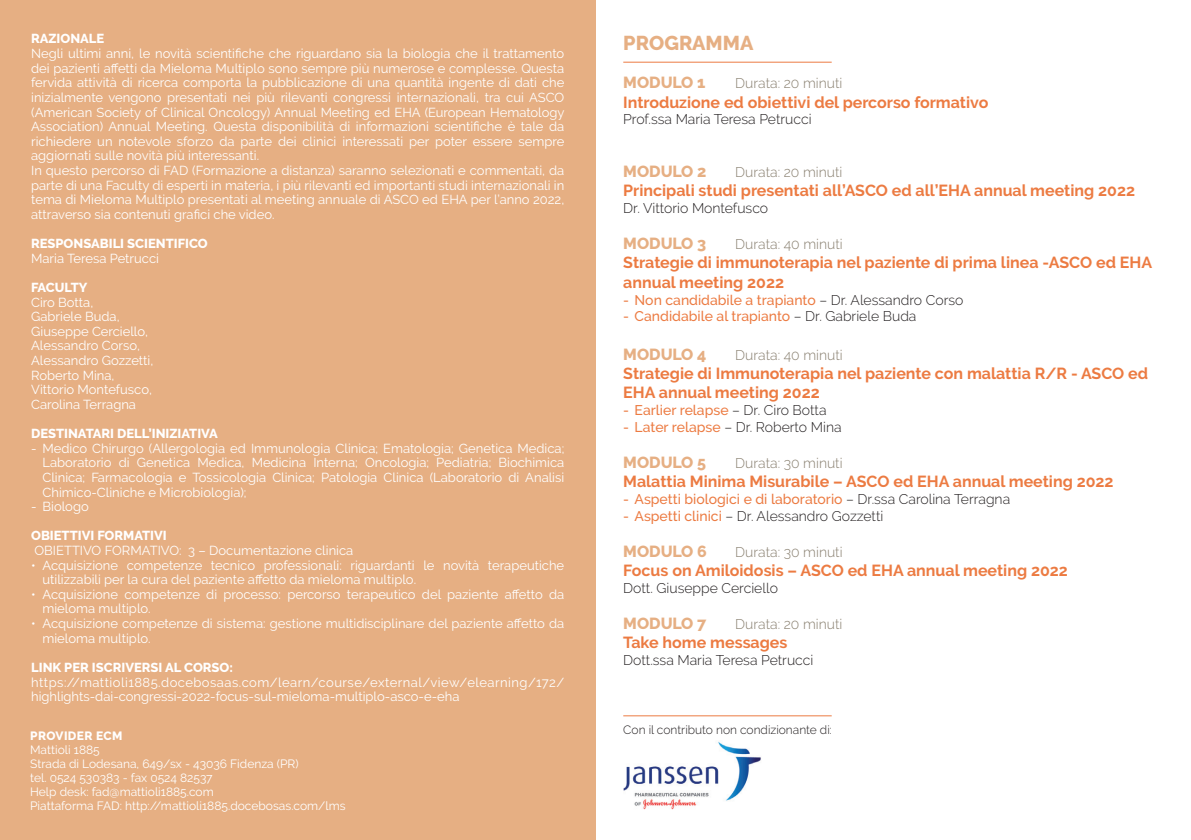
<style>
.page{position:relative;width:1191px;height:840px;background:#fff}
.page>*{position:absolute;margin:0;border:0;box-sizing:border-box;transform-origin:0 0}
.t1{font:800 20px "Raleway";color:#e6af83}
.t2{font:700 16px/19.2px "Raleway";color:#ec7b42}
.t3{font:800 16px "Raleway";color:#e6af83}
.t4{font:500 14px "Raleway";color:#ec7b42}
.t5{font:300 14px "Raleway";color:#231f20}
.t6{font:300 14px "Raleway";color:#887f6f}
.t7{font:13px/14.6px "Raleway";color:#fff;text-align:justify}
.t8{font:13px/14.6px "Raleway";letter-spacing:.03em;color:#fff}
.t9{font:800 13px "Raleway";color:#fff}
.t10{font:12px "Raleway";color:#fff}
.t11{font:300 12px "Raleway";color:#231f20}
.t12{font:800 12px "Raleway";letter-spacing:.03em;color:#fff}
.s1{font-weight:300;color:#231f20}
.s2{font-weight:500;color:#ec7b42}
</style>
<div class="page">
<div style="left:0;top:0;width:595px;height:839px;background:#e6af83"></div>
<hr style="left:623px;top:62px;width:208px;height:1px;background:#ec7b42">
<hr style="left:623px;top:715px;width:208px;height:1px;background:#ec7b42">
<img style="left:623px;top:741px;width:138px;height:68px">
<p class="t9" style="left:31px;top:31px;width:75px">RAZIONALE</p>
<p class="t7" style="left:31px;top:46px;width:535px">Negli ultimi anni, le novità scientifiche che riguardano sia la biologia che il trattamento dei pazienti affetti da Mieloma Multiplo sono sempre più numerose e complesse. Questa fervida attività di ricerca comporta la pubblicazione di una quantità ingente di dati che inizialmente vengono presentati nei più rilevanti congressi internazionali, tra cui ASCO (American Society of Clinical Oncology) Annual Meeting ed EHA (European Hematology Association) Annual Meeting. Questa disponibilità di informazioni scientifiche è tale da richiedere un notevole sforzo da parte dei clinici interessati per poter essere sempre aggiornati sulle novità più interessanti.</p>
<p class="t7" style="left:31px;top:163px;width:534px">In questo percorso di FAD (Formazione a distanza) saranno selezionati e commentati, da parte di una Faculty di esperti in materia, i più rilevanti ed importanti studi internazionali in tema di Mieloma Multiplo presentati al meeting annuale di ASCO ed EHA per l’anno 2022, attraverso sia contenuti grafici che video.</p>
<p class="t9" style="left:31px;top:236px;width:178px">RESPONSABILI SCIENTIFICO</p>
<p class="t7" style="left:31px;top:250px;width:129px">Maria Teresa Petrucci</p>
<p class="t9" style="left:31px;top:280px;width:58px">FACULTY</p>
<p class="t7" style="left:31px;top:294px;width:64px">Ciro Botta,</p>
<p class="t7" style="left:31px;top:309px;width:90px">Gabriele Buda,</p>
<p class="t7" style="left:31px;top:323px;width:118px">Giuseppe Cerciello,</p>
<p class="t7" style="left:31px;top:338px;width:110px">Alessandro Corso,</p>
<p class="t7" style="left:31px;top:353px;width:124px">Alessandro Gozzetti,</p>
<p class="t7" style="left:31px;top:367px;width:85px">Roberto Mina,</p>
<p class="t7" style="left:31px;top:382px;width:122px">Vittorio Montefusco,</p>
<p class="t7" style="left:31px;top:396px;width:106px">Carolina Terragna</p>
<p class="t9" style="left:31px;top:426px;width:188px">DESTINATARI DELL’INIZIATIVA</p>
<p class="t7" style="left:43px;top:440px;width:523px;text-indent:-11px">- Medico Chirurgo (Allergologia ed Immunologia Clinica; Ematologia; Genetica Medica; Laboratorio di Genetica Medica, Medicina Interna; Oncologia; Pediatria; Biochimica Clinica; Farmacologia e Tossicologia Clinica; Patologia Clinica (Laboratorio di Analisi Chimico-Cliniche e Microbiologia);</p>
<p class="t7" style="left:31px;top:499px;width:59px">- Biologo</p>
<p class="t9" style="left:31px;top:528px;width:137px">OBIETTIVI FORMATIVI</p>
<p class="t7" style="left:34px;top:542px;width:320px">OBIETTIVO FORMATIVO: 3 – Documentazione clinica</p>
<p class="t7" style="left:43px;top:557px;width:523px;text-indent:-11px">• Acquisizione competenze tecnico professionali: riguardanti le novità terapeutiche utilizzabili per la cura del paziente affetto da mieloma multiplo.</p>
<p class="t7" style="left:43px;top:586px;width:523px;text-indent:-11px">• Acquisizione competenze di processo: percorso terapeutico del paziente affetto da mieloma multiplo.</p>
<p class="t7" style="left:43px;top:615px;width:523px;text-indent:-11px">• Acquisizione competenze di sistema: gestione multidisciplinare del paziente affetto da mieloma multiplo.</p>
<p class="t9" style="left:31px;top:659px;width:203px">LINK PER ISCRIVERSI AL CORSO:</p>
<p class="t8" style="left:31px;top:674px;width:534px">https://mattioli1885.docebosaas.com/learn/course/external/view/elearning/172/ highlights-dai-congressi-2022-focus-sul-mieloma-multiplo-asco-e-eha</p>
<p class="t12" style="left:30px;top:728px;width:94px">PROVIDER ECM</p>
<p class="t10" style="left:30px;top:742px;width:71px">Mattioli 1885</p>
<p class="t10" style="left:30px;top:756px;width:270px">Strada di Lodesana, 649/sx - 43036 Fidenza (PR)</p>
<p class="t10" style="left:30px;top:770px;width:184px">tel. 0524 530383 - fax 0524 82537</p>
<p class="t10" style="left:30px;top:784px;width:185px">Help desk: fad@mattioli1885.com</p>
<p class="t10" style="left:30px;top:798px;width:317px">Piattaforma FAD: http://mattioli1885.docebosas.com/lms</p>
<p class="t1" style="left:623px;top:32px;width:132px">PROGRAMMA</p>
<p class="t3" style="left:623px;top:73px;width:84px">MODULO 1</p>
<p class="t6" style="left:735px;top:75px;width:109px">Durata: 20 minuti</p>
<p class="t2" style="left:623px;top:92px;width:366px">Introduzione ed obiettivi del percorso formativo</p>
<p class="t5" style="left:623px;top:111px;width:190px">Prof.ssa Maria Teresa Petrucci</p>
<p class="t3" style="left:623px;top:162px;width:85px">MODULO 2</p>
<p class="t6" style="left:735px;top:164px;width:109px">Durata: 20 minuti</p>
<p class="t2" style="left:623px;top:181px;width:513px">Principali studi presentati all’ASCO ed all’EHA annual meeting 2022</p>
<p class="t5" style="left:623px;top:200px;width:146px">Dr. Vittorio Montefusco</p>
<p class="t3" style="left:623px;top:234px;width:84px">MODULO 3</p>
<p class="t6" style="left:735px;top:236px;width:109px">Durata: 40 minuti</p>
<p class="t2" style="left:623px;top:253px;width:530px">Strategie di immunoterapia nel paziente di prima linea -ASCO ed EHA annual meeting 2022</p>
<p class="t4" style="left:623px;top:291px;width:342px">- Non candidabile a trapianto <span class="s1">– Dr. Alessandro Corso</span></p>
<p class="t4" style="left:623px;top:308px;width:295px">- Candidabile al trapianto <span class="s1">– Dr. Gabriele Buda</span></p>
<p class="t3" style="left:623px;top:345px;width:85px">MODULO 4</p>
<p class="t6" style="left:735px;top:346px;width:109px">Durata: 40 minuti</p>
<p class="t2" style="left:623px;top:363px;width:526px">Strategie di Immunoterapia nel paziente con malattia R/R - ASCO ed<br>EHA annual meeting 2022</p>
<p class="t4" style="left:623px;top:402px;width:205px">- Earlier relapse <span class="s1">– Dr. Ciro Botta</span></p>
<p class="t5" style="left:623px;top:418px;width:220px"><span class="s2">- Later relapse</span> – Dr. Roberto Mina</p>
<p class="t3" style="left:623px;top:453px;width:84px">MODULO 5</p>
<p class="t6" style="left:735px;top:454px;width:109px">Durata: 30 minuti</p>
<p class="t2" style="left:623px;top:471px;width:492px">Malattia Minima Misurabile – ASCO ed EHA annual meeting 2022</p>
<p class="t4" style="left:623px;top:490px;width:388px">- Aspetti biologici e di laboratorio <span class="s1">– Dr.ssa Carolina Terragna</span></p>
<p class="t5" style="left:623px;top:507px;width:262px"><span class="s2">- Aspetti clinici</span> – Dr. Alessandro Gozzetti</p>
<p class="t3" style="left:623px;top:541px;width:85px">MODULO 6</p>
<p class="t6" style="left:735px;top:543px;width:109px">Durata: 30 minuti</p>
<p class="t2" style="left:623px;top:560px;width:446px">Focus on Amiloidosis – ASCO ed EHA annual meeting 2022</p>
<p class="t5" style="left:623px;top:579px;width:156px">Dott. Giuseppe Cerciello</p>
<p class="t3" style="left:623px;top:613px;width:85px">MODULO 7</p>
<p class="t6" style="left:735px;top:615px;width:109px">Durata: 20 minuti</p>
<p class="t2" style="left:623px;top:632px;width:166px">Take home messages</p>
<p class="t5" style="left:623px;top:651px;width:192px">Dott.ssa Maria Teresa Petrucci</p>
<p class="t11" style="left:623px;top:722px;width:210px">Con il contributo non condizionante di:</p>
</div>
